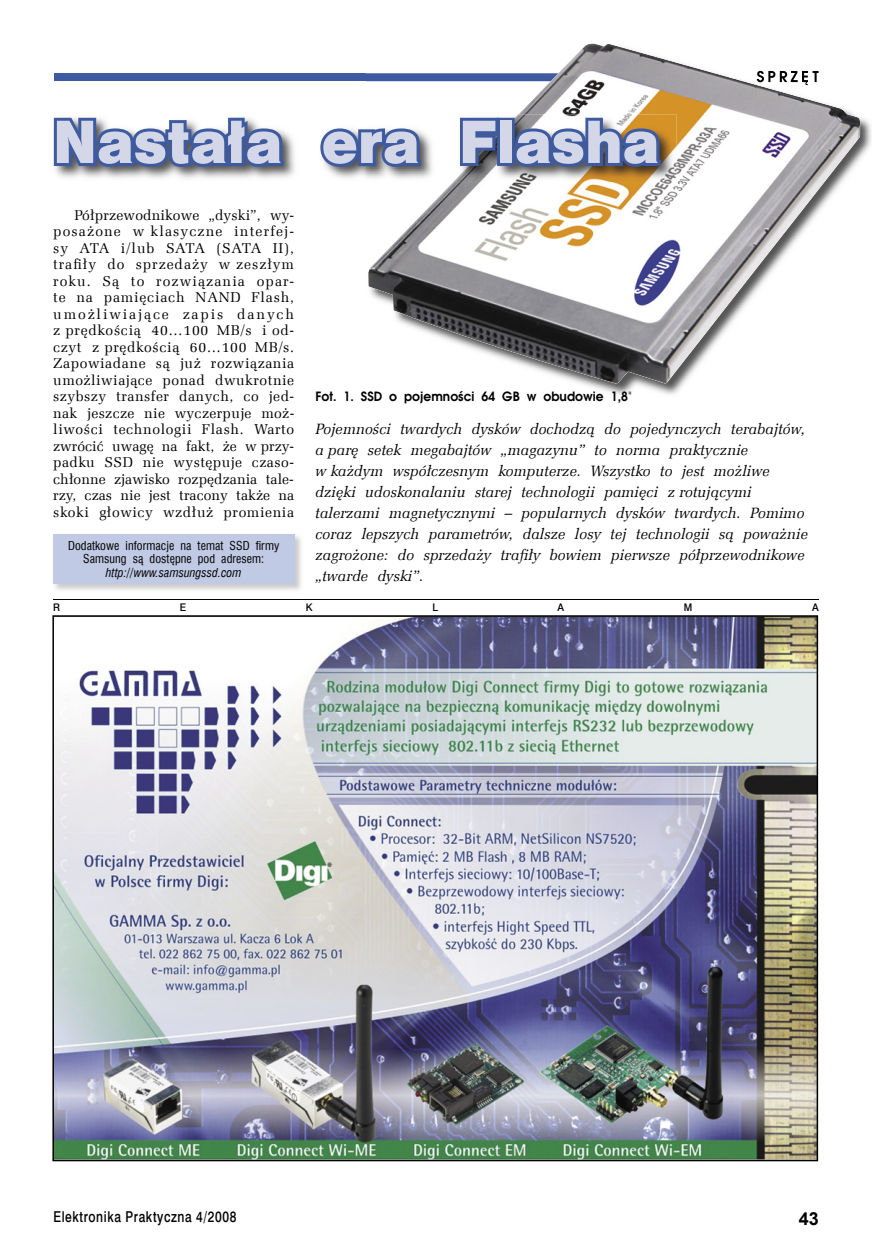
<style>
.page{position:relative;width:872px;height:1255px;background:#fff}
.page>*{position:absolute;margin:0;border:0;box-sizing:border-box;transform-origin:0 0}
.t1{font:54px "Swis 721 Blk 2 EU";letter-spacing:.005em;color:#d4d7e8}
.t2{font:700 18px "Arial";color:#000}
.t3{font:italic 15px/21px "Zapf Ellipt EU";letter-spacing:.005em;color:#000}
.t4{font:15px "Swis 721 Md EU";letter-spacing:.05em;color:#000;scale:.8 1}
.t5{font:14.25px/16.5px "Zapf Ellipt EU";letter-spacing:.04em;color:#000;text-align:justify}
.t6{font:700 12.75px "Avalon";letter-spacing:.005em;color:#000;scale:.96 1}
.t7{font:12px/13.5px "Swis 721 Cn EU";letter-spacing:.005em;color:#000;text-align:center}
.t8{font:italic 12px "Swis 721 Cn EU";letter-spacing:.005em;color:#000}
.t9{font:10.5px "Swis 721 Md EU";color:#000;scale:.96 1}
</style>
<div class="page">
<div style="left:54px;top:73px;width:660px;height:8px;background:#3e5ba1"></div>
<img style="left:366px;top:81px;width:506px;height:314px">
<img style="left:368px;top:43px;width:493px;height:340px">
<img style="left:56px;top:114px;width:397px;height:68px">
<img style="left:453px;top:114px;width:223px;height:68px">
<svg style="left:53px;top:114px;width:235px;height:58px"></svg>
<svg style="left:316px;top:124px;width:110px;height:52px"></svg>
<svg style="left:457px;top:115px;width:44px;height:54px;background:#6a789b"></svg>
<div style="left:497px;top:118px;width:18px;height:48px;border:6px solid #3e5ba1"></div>
<svg style="left:509px;top:115px;width:156px;height:56px;background:#6f7790"></svg>
<img style="left:52px;top:615px;width:766px;height:546px">
<hr style="left:53px;top:599px;width:765px;height:1px;background:#000">
<img style="left:53px;top:534px;width:248px;height:57px">
<div style="left:53px;top:534px;width:241px;height:49px;background:#c1cae4"></div>
<h1 class="t1" style="left:53px;top:105px;width:607px">Nastała era Flasha</h1>
<p class="t5" style="left:53px;top:207px;width:243px;text-indent:21px">Półprzewodnikowe „dyski”, wy&shy;posażone w klasyczne interfej&shy;sy ATA i/lub SATA (SATA II), trafiły do sprzedaży w zeszłym roku. Są to rozwiązania opar&shy;te na pamięciach NAND Flash, umożliwiające zapis danych z prędkością 40…100 MB/s i od&shy;czyt z prędkością 60…100 MB/s.<br>Zapowiadane są już rozwiązania umożliwiające ponad dwukrotnie szybszy transfer danych, co jed&shy;nak jeszcze nie wyczerpuje moż&shy;liwości technologii Flash. Warto zwrócić uwagę na fakt, że w przy&shy;padku SSD nie występuje czaso&shy;chłonne zjawisko rozpędzania tale&shy;rzy, czas nie jest tracony także na skoki głowicy wzdłuż promienia</p>
<p class="t7" style="left:68px;top:538px;width:213px">Dodatkowe informacje na temat SSD firmy<br>Samsung są dostępne pod adresem:</p>
<p class="t8" style="left:106px;top:565px;width:137px">http://www.samsungssd.com</p>
<p class="t6" style="left:315px;top:389px;width:332px">Fot. 1. SSD o pojemności 64 GB w obudowie 1,8"</p>
<p class="t3" style="left:315px;top:418px;width:494px">Pojemności twardych dysków dochodzą do pojedynczych terabajtów, a parę setek megabajtów „magazynu” to norma praktycznie<br>w każdym współczesnym komputerze. Wszystko to jest możliwe dzięki udoskonalaniu starej technologii pamięci z rotującymi talerzami magnetycznymi – popularnych dysków twardych. Pomimo coraz lepszych parametrów, dalsze losy tej technologii są poważnie zagrożone: do sprzedaży trafiły bowiem pierwsze półprzewodnikowe „twarde dyski”.</p>
<p class="t9" style="left:53px;top:601px;width:9px">R</p>
<p class="t9" style="left:180px;top:601px;width:8px">E</p>
<p class="t9" style="left:306px;top:601px;width:8px">K</p>
<p class="t9" style="left:432px;top:601px;width:7px">L</p>
<p class="t9" style="left:557px;top:601px;width:8px">A</p>
<p class="t9" style="left:684px;top:601px;width:10px">M</p>
<p class="t9" style="left:812px;top:601px;width:8px">A</p>
<p class="t4" style="left:53px;top:1207px;width:230px">Elektronika Praktyczna 4/2008</p>
<p class="t2" style="left:798px;top:1206px;width:22px">43</p>
</div>
